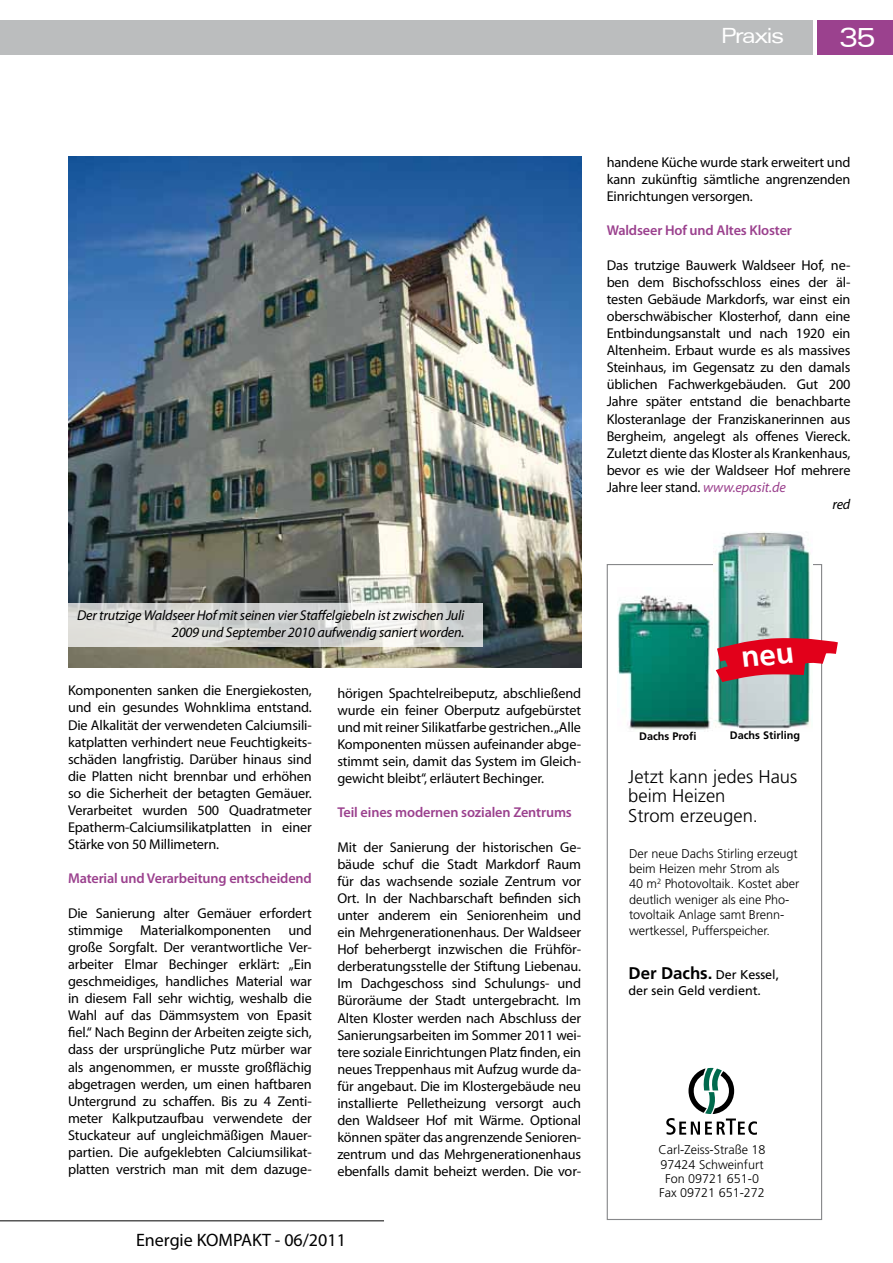
<style>
.page{position:relative;width:893px;height:1263px;background:#fff}
.page>*{position:absolute;margin:0;border:0;box-sizing:border-box;transform-origin:0 0}
.t1{font:expanded 27px "Zurich BT";color:#fff}
.t2{font:expanded 21px "Zurich BT";letter-spacing:-.08em;color:#fff}
.t3{font:300 19.8px/24.8px "Frutiger";color:#000;text-align:justify}
.t4{font:300 18.45px/19.8px "Frutiger";color:#000}
.t5{font:18px "Myriad Pro";color:#000}
.t6{font:14.25px/17.1px "Myriad Pro";letter-spacing:-.01em;color:#000;text-align:justify}
.t7{font:italic 14.25px/17.2px "Myriad Pro";letter-spacing:-.015em;color:#000;text-align:right}
.t8{font:600 14.25px "Myriad Pro";letter-spacing:-.01em;color:#9b418e}
.t9{font:300 12.75px/15.5px "Frutiger";letter-spacing:-.005em;color:#000}
.t10{font:12.75px/15.3px "Frutiger";letter-spacing:-.005em;color:#000}
.t11{font:300 12.6px/14.2px "Frutiger";color:#000;text-align:center}
.t12{font:700 10.95px "Frutiger";color:#000}
.s1{font-style:italic;color:#9b418e}
.s2{font-family:"Times New Roman";font-weight:700;font-size:29.7px;color:#e4321b}
.s3{font-weight:700;font-size:16.95px}
</style>
<div class="page">
<div style="left:0;top:20px;width:813px;height:34px;background:#bbbdbe"></div>
<hr style="left:0;top:1220px;width:384px;height:1px;background:#000">
<div style="left:817px;top:20px;width:76px;height:34px;background:#9b418e"></div>
<div style="left:607px;top:564px;width:215px;height:656px;border:1px solid #87888a"></div>
<img style="left:618px;top:595px;width:93px;height:135px">
<img style="left:714px;top:532px;width:99px;height:197px">
<svg style="left:666px;top:1068px;width:91px;height:67px"></svg>
<img style="left:68px;top:157px;width:513px;height:511px">
<svg style="left:68px;top:603px;width:414px;height:43px;background:#d9d9d7"></svg>
<svg style="left:716px;top:638px;width:122px;height:44px;background:#d34454"></svg>
<h2 class="t2" style="left:721px;top:23px;width:65px">Praxis</h2>
<h1 class="t1" style="left:839px;top:22px;width:38px">35</h1>
<p class="t6" style="left:607px;top:153px;width:245px">handene Küche wurde stark erweitert und kann zukünftig sämtliche angrenzenden Einrichtungen versorgen.</p>
<p class="t8" style="left:607px;top:222px;width:187px">Waldseer Hof und Altes Kloster</p>
<p class="t6" style="left:607px;top:256px;width:245px">Das trutzige Bauwerk Waldseer Hof, ne-</p>
<p class="t6" style="left:607px;top:273px;width:245px">ben dem Bischofsschloss eines der äl-</p>
<p class="t6" style="left:607px;top:290px;width:245px">testen Gebäude Markdorfs, war einst ein</p>
<p class="t6" style="left:607px;top:307px;width:245px">oberschwäbischer Klosterhof, dann eine</p>
<p class="t6" style="left:607px;top:324px;width:245px">Entbindungsanstalt und nach 1920 ein</p>
<p class="t6" style="left:607px;top:342px;width:245px">Altenheim. Erbaut wurde es als massives</p>
<p class="t6" style="left:607px;top:359px;width:245px">Steinhaus, im Gegensatz zu den damals</p>
<p class="t6" style="left:607px;top:376px;width:245px">üblichen Fachwerkgebäuden. Gut 200</p>
<p class="t6" style="left:607px;top:393px;width:245px">Jahre später entstand die benachbarte</p>
<p class="t6" style="left:607px;top:410px;width:245px">Klosteranlage der Franziskanerinnen aus</p>
<p class="t6" style="left:607px;top:427px;width:245px">Bergheim, angelegt als offenes Viereck.</p>
<p class="t6" style="left:607px;top:444px;width:245px">Zuletzt diente das Kloster als Krankenhaus,</p>
<p class="t6" style="left:607px;top:461px;width:245px">bevor es wie der Waldseer Hof mehrere</p>
<p class="t6" style="left:607px;top:478px;width:181px">Jahre leer stand. <span class="s1">www.epasit.de</span></p>
<p class="t7" style="left:832px;top:495px;width:20px">red</p>
<p class="t7" style="left:77px;top:606px;width:389px">Der trutzige Waldseer Hof mit seinen vier Staffelgiebeln ist zwischen Juli<br>2009 und September 2010 aufwendig saniert worden.</p>
<p class="t6" style="left:68px;top:682px;width:245px">Komponenten sanken die Energiekosten, und ein gesundes Wohnklima entstand.<br>Die Alkalität der verwendeten Calciumsili&shy;katplatten verhindert neue Feuchtigkeits&shy;schäden langfristig. Darüber hinaus sind die Platten nicht brennbar und erhöhen so die Sicherheit der betagten Gemäuer.<br>Verarbeitet wurden 500 Quadratmeter Epatherm-Calciumsilikatplatten in einer Stärke von 50 Millimetern.</p>
<p class="t8" style="left:68px;top:870px;width:245px">Material und Verarbeitung entscheidend</p>
<p class="t6" style="left:68px;top:904px;width:245px">Die Sanierung alter Gemäuer erfordert stimmige Materialkomponenten und große Sorgfalt. Der verantwortliche Ver&shy;arbeiter Elmar Bechinger erklärt: „Ein geschmeidiges, handliches Material war in diesem Fall sehr wichtig, weshalb die Wahl auf das Dämmsystem von Epasit fiel.“ Nach Beginn der Arbeiten zeigte sich, dass der ursprüngliche Putz mürber war als angenommen, er musste großflächig abgetragen werden, um einen haftbaren Untergrund zu schaffen. Bis zu 4 Zenti&shy;meter Kalkputzaufbau verwendete der Stuckateur auf ungleichmäßigen Mauer&shy;partien. Die aufgeklebten Calciumsilikat&shy;platten verstrich man mit dem dazuge-</p>
<p class="t6" style="left:337px;top:684px;width:245px">hörigen Spachtelreibeputz, abschließend wurde ein feiner Oberputz aufgebürstet und mit reiner Silikatfarbe gestrichen. „Alle Komponenten müssen aufeinander abge&shy;stimmt sein, damit das System im Gleich&shy;gewicht bleibt“, erläutert Bechinger.</p>
<p class="t8" style="left:337px;top:803px;width:236px">Teil eines modernen sozialen Zentrums</p>
<p class="t6" style="left:337px;top:838px;width:245px">Mit der Sanierung der historischen Ge&shy;bäude schuf die Stadt Markdorf Raum für das wachsende soziale Zentrum vor Ort. In der Nachbarschaft befinden sich unter anderem ein Seniorenheim und ein Mehrgenerationenhaus. Der Waldseer Hof beherbergt inzwischen die Frühför&shy;derberatungsstelle der Stiftung Liebenau.<br>Im Dachgeschoss sind Schulungs- und Büroräume der Stadt untergebracht. Im Alten Kloster werden nach Abschluss der Sanierungsarbeiten im Sommer 2011 wei&shy;tere soziale Einrichtungen Platz finden, ein neues Treppenhaus mit Aufzug wurde da&shy;für angebaut. Die im Klostergebäude neu installierte Pelletheizung versorgt auch den Waldseer Hof mit Wärme. Optional können später das angrenzende Senioren&shy;zentrum und das Mehrgenerationenhaus ebenfalls damit beheizt werden. Die vor-</p>
<h3 class="t3" style="left:215px;top:751px;width:162px">Ein Dachs im Keller ist die gestandene, kostengünstige</h3>
<h3 class="t3" style="left:215px;top:925px;width:145px"><span class="s2">i</span> Fordern Sie die neue Dachs Info-Broschüre an.</h3>
<p class="t5" style="left:136px;top:1229px;width:211px">Energie KOMPAKT - 06/2011</p>
<p class="t12" style="left:639px;top:729px;width:59px">Dachs Profi</p>
<p class="t12" style="left:730px;top:728px;width:72px">Dachs Stirling</p>
<p class="t4" style="left:628px;top:766px;width:171px">Jetzt kann jedes Haus beim Heizen<br>Strom erzeugen.</p>
<p class="t9" style="left:629px;top:845px;width:172px">Der neue Dachs Stirling erzeugt beim Heizen mehr Strom als<br>40 m<sup>2</sup> Photovoltaik. Kostet aber deutlich weniger als eine Pho&shy;tovoltaik Anlage samt Brenn&shy;wertkessel, Pufferspeicher.</p>
<p class="t10" style="left:629px;top:967px;width:152px"><span class="s3">Der Dachs.</span> Der Kessel, der sein Geld verdient.</p>
<p class="t11" style="left:658px;top:1143px;width:109px">Carl-Zeiss-Straße 18<br>97424 Schweinfurt<br>Fon 09721 651-0<br>Fax 09721 651-272</p>
</div>
